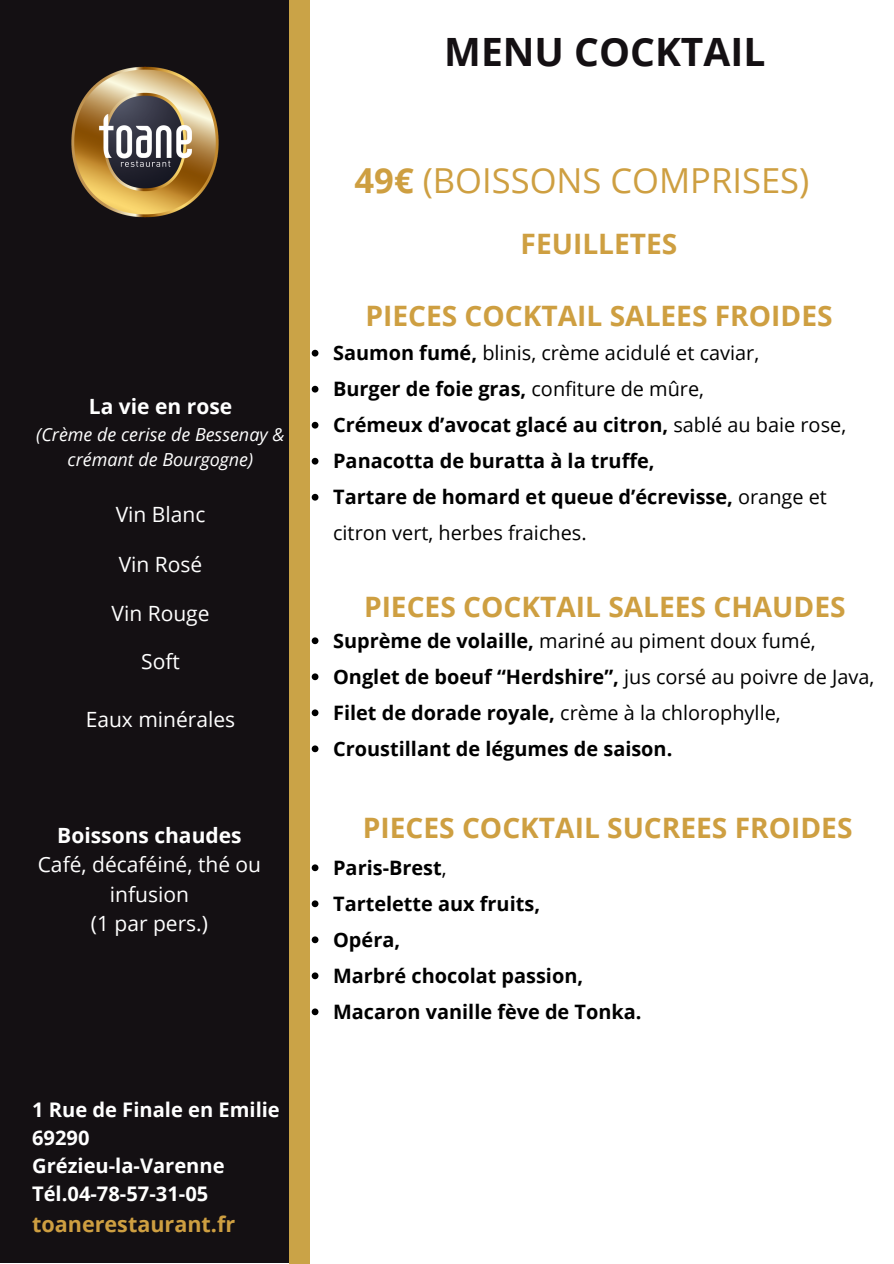
<style>
.page{position:relative;width:894px;height:1264px;background:#fff}
.page>*{position:absolute;margin:0;border:0;box-sizing:border-box;transform-origin:0 0}
.t1{font:700 39px "Open Sans";color:#141013}
.t2{font:34.5px "Open Sans";color:#ce9f41}
.t3{font:700 28.05px "Open Sans";color:#ce9f41}
.t4{font:700 21.6px "Open Sans";color:#ce9f41}
.t5{font:21px/29.2px "Open Sans";color:#fff;text-align:center}
.t6{font:700 21px "Open Sans";color:#fff}
.t7{font:700 20.1px/28px "Open Sans";color:#fff}
.t8{font:700 19.95px/36px "Open Sans";color:#000}
.t9{font:19.95px "Open Sans";color:#000}
.t10{font:italic 18px/24.8px "Open Sans";color:#fff;text-align:center}
.s1{font-weight:700}
.s2{font-weight:400}
</style>
<div class="page">
<div style="left:0;top:0;width:289px;height:1262px;background:#141013"></div>
<img style="left:71px;top:66px;width:148px;height:152px">
<svg style="left:311px;top:350px;width:7px;height:6px"></svg>
<svg style="left:311px;top:386px;width:7px;height:6px"></svg>
<svg style="left:311px;top:422px;width:7px;height:6px"></svg>
<svg style="left:311px;top:458px;width:7px;height:6px"></svg>
<svg style="left:311px;top:494px;width:7px;height:6px"></svg>
<div style="left:289px;top:0;width:20px;height:1263px;background:#caa347"></div>
<svg style="left:311px;top:637px;width:7px;height:7px"></svg>
<svg style="left:311px;top:673px;width:7px;height:7px"></svg>
<svg style="left:311px;top:709px;width:7px;height:7px"></svg>
<svg style="left:311px;top:745px;width:7px;height:7px"></svg>
<svg style="left:311px;top:864px;width:7px;height:7px"></svg>
<svg style="left:311px;top:900px;width:7px;height:7px"></svg>
<svg style="left:311px;top:936px;width:7px;height:7px"></svg>
<svg style="left:311px;top:972px;width:7px;height:7px"></svg>
<svg style="left:311px;top:1008px;width:7px;height:7px"></svg>
<h5 class="t6" style="left:89px;top:392px;width:145px">La vie en rose</h5>
<h4 class="t10" style="left:36px;top:422px;width:250px">(Crème de cerise de Bessenay &amp; crémant de Bourgogne)</h4>
<h1 class="t5" style="left:116px;top:499px;width:91px">Vin Blanc</h1>
<h2 class="t5" style="left:119px;top:549px;width:85px">Vin Rosé</h2>
<h3 class="t5" style="left:111px;top:598px;width:99px">Vin Rouge</h3>
<h3 class="t5" style="left:141px;top:645px;width:40px">Soft</h3>
<p class="t5" style="left:86px;top:704px;width:151px">Eaux minérales</p>
<p class="t5" style="left:38px;top:820px;width:225px"><span class="s1">Boissons chaudes<br></span>Café, décaféiné, thé ou infusion<br>(1 par pers.)</p>
<p class="t7" style="left:32px;top:1095px;width:249px">1 Rue de Finale en Emilie<br>69290<br>Grézieu-la-Varenne<br>Tél.04-78-57-31-05</p>
<p class="t4" style="left:32px;top:1208px;width:204px">toanerestaurant.fr</p>
<p class="t1" style="left:444px;top:24px;width:322px">MENU COCKTAIL</p>
<h5 class="t2" style="left:354px;top:156px;width:456px"><span class="s1">49€</span> (BOISSONS COMPRISES)</h5>
<p class="t3" style="left:520px;top:224px;width:158px">FEUILLETES</p>
<p class="t3" style="left:365px;top:296px;width:468px">PIECES COCKTAIL SALEES FROIDES</p>
<p class="t9" style="left:333px;top:338px;width:427px"><span class="s1">Saumon fumé,</span> blinis, crème acidulé et caviar,</p>
<h5 class="t8" style="left:333px;top:370px;width:372px">Burger de foie gras, <span class="s2">confiture de mûre,</span></h5>
<h5 class="t8" style="left:333px;top:406px;width:514px">Crémeux d’avocat glacé au citron, <span class="s2">sablé au baie rose,</span></h5>
<h5 class="t8" style="left:333px;top:442px;width:323px">Panacotta de buratta à la truffe,</h5>
<h5 class="t8" style="left:333px;top:478px;width:495px">Tartare de homard et queue d’écrevisse, <span class="s2">orange et citron vert, herbes fraiches.</span></h5>
<p class="t3" style="left:364px;top:587px;width:483px">PIECES COCKTAIL SALEES CHAUDES</p>
<h3 class="t9" style="left:333px;top:626px;width:484px"><span class="s1">Suprème de volaille,</span> mariné au piment doux fumé,</h3>
<p class="t8" style="left:333px;top:657px;width:542px">Onglet de boeuf “Herdshire”, <span class="s2">jus corsé au poivre de Java,</span></p>
<p class="t9" style="left:333px;top:698px;width:449px"><span class="s1">Filet de dorade royale,</span> crème à la chlorophylle,</p>
<p class="t8" style="left:333px;top:729px;width:340px">Croustillant de légumes de saison.</p>
<p class="t3" style="left:363px;top:807px;width:491px">PIECES COCKTAIL SUCREES FROIDES</p>
<p class="t8" style="left:333px;top:848px;width:115px">Paris-Brest<span class="s2">,</span></p>
<h3 class="t8" style="left:333px;top:884px;width:208px">Tartelette aux fruits,</h3>
<p class="t8" style="left:333px;top:920px;width:68px">Opéra,</p>
<p class="t8" style="left:333px;top:956px;width:251px">Marbré chocolat passion,</p>
<p class="t8" style="left:333px;top:992px;width:310px">Macaron vanille fève de Tonka.</p>
</div>
